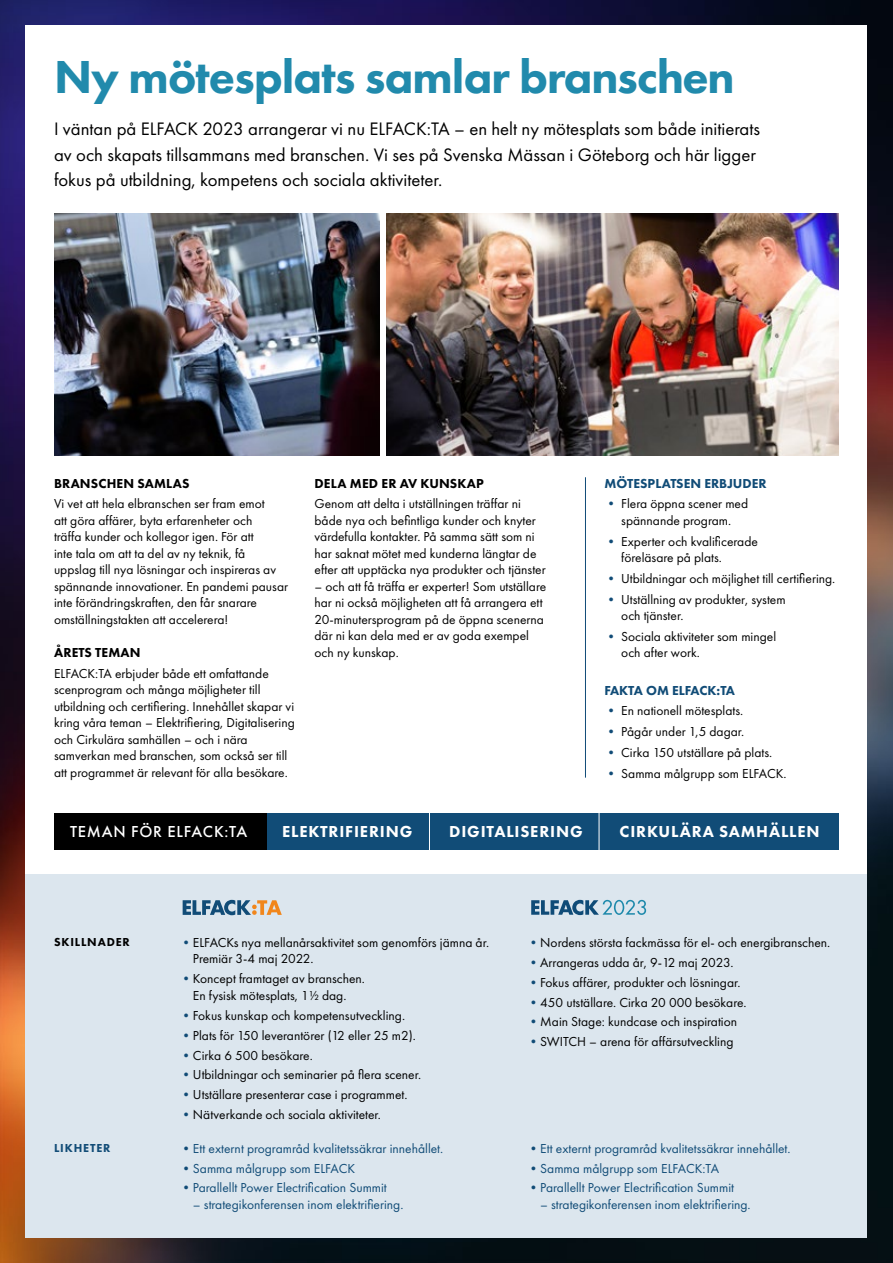
<style>
.page{position:relative;width:893px;height:1263px;background:#fff}
.page>*{position:absolute;margin:0;border:0;box-sizing:border-box;transform-origin:0 0}
.t1{font:800 48px "Futura PT";letter-spacing:-.02em;color:#218aac}
.t2{font:18.75px/25.5px "Futura PT";color:#000}
.t3{font:800 16.5px "Futura PT";letter-spacing:.05em;color:#fff}
.t4{font:500 16.5px "Futura PT";letter-spacing:.05em;color:#fff}
.t5{font:13.5px/16.5px "Futura PT";color:#000}
.t6{font:13.5px "Futura PT";color:#114c77}
.t7{font:800 13.5px "Futura PT";letter-spacing:.01em;color:#000}
.t8{font:800 13.5px "Futura PT";color:#114c77}
.t9{font:800 12px "Futura PT";letter-spacing:.07em;color:#000}
.t10{font:800 12px "Futura PT";letter-spacing:.07em;color:#114c77}
.s1{color:#114c77}
</style>
<div class="page">
<img style="left:0;top:0;width:893px;height:1263px">
<div style="left:26px;top:26px;width:841px;height:1211px;background:#fff"></div>
<div style="left:26px;top:874px;width:841px;height:363px;background:#dce6ee"></div>
<img style="left:387px;top:213px;width:452px;height:242px">
<img style="left:54px;top:213px;width:326px;height:242px">
<hr style="left:585px;top:477px;width:1px;height:301px;background:#114c77">
<div style="left:266px;top:813px;width:573px;height:36px;background:#114c77"></div>
<div style="left:54px;top:813px;width:212px;height:36px;background:#000"></div>
<hr style="left:429px;top:809px;width:1px;height:45px;background:#fff">
<hr style="left:599px;top:809px;width:1px;height:45px;background:#fff">
<svg style="left:531px;top:900px;width:115px;height:15px"></svg>
<svg style="left:183px;top:900px;width:99px;height:15px"></svg>
<h1 class="t1" style="left:54px;top:47px;width:682px">Ny mötesplats samlar branschen</h1>
<p class="t2" style="left:54px;top:116px;width:708px">I väntan på ELFACK 2023 arrangerar vi nu ELFACK:TA – en helt ny mötesplats som både initierats av och skapats tillsammans med branschen. Vi ses på Svenska Mässan i Göteborg och här ligger fokus på utbildning, kompetens och sociala aktiviteter.</p>
<p class="t7" style="left:54px;top:475px;width:137px">BRANSCHEN SAMLAS</p>
<p class="t5" style="left:54px;top:495px;width:236px">Vi vet att hela elbranschen ser fram emot<br>att göra affärer, byta erfarenheter och<br>träffa kunder och kollegor igen. För att<br>inte tala om att ta del av ny teknik, få uppslag till nya lösningar och inspireras av spännande innovationer. En pandemi pausar inte förändringskraften, den får snarare omställningstakten att accelerera!</p>
<p class="t7" style="left:54px;top:644px;width:88px">ÅRETS TEMAN</p>
<p class="t5" style="left:54px;top:665px;width:242px">ELFACK:TA erbjuder både ett omfattande scenprogram och många möjligheter till utbildning och certifiering. Innehållet skapar vi kring våra teman – Elektrifiering, Digitalisering och Cirkulära samhällen – och i nära samverkan med branschen, som också ser till att programmet är relevant för alla besökare.</p>
<p class="t7" style="left:315px;top:475px;width:171px">DELA MED ER AV KUNSKAP</p>
<p class="t5" style="left:315px;top:495px;width:233px">Genom att delta i utställningen träffar ni både nya och befintliga kunder och knyter värdefulla kontakter. På samma sätt som ni har saknat mötet med kunderna längtar de efter att upptäcka nya produkter och tjänster</p>
<p class="t5" style="left:315px;top:578px;width:233px">– och att få träffa er experter! Som utställare har ni också möjligheten att få arrangera ett 20-minutersprogram på de öppna scenerna där ni kan dela med er av goda exempel och ny kunskap.</p>
<p class="t8" style="left:605px;top:475px;width:164px">MÖTESPLATSEN ERBJUDER</p>
<p class="t5" style="left:605px;top:495px;width:145px;text-align:center"><span class="s1">•</span> Flera öppna scener med spännande program.</p>
<p class="t5" style="left:621px;top:533px;width:138px;text-indent:-17px"><span class="s1">•</span> Experter och kvalificerade föreläsare på plats.</p>
<p class="t5" style="left:605px;top:570px;width:232px"><span class="s1">•</span> Utbildningar och möjlighet till certifiering.</p>
<p class="t5" style="left:621px;top:591px;width:166px;text-indent:-17px"><span class="s1">•</span> Utställning av produkter, system och tjänster.</p>
<p class="t5" style="left:621px;top:628px;width:156px;text-indent:-17px"><span class="s1">•</span> Sociala aktiviteter som mingel och after work.</p>
<p class="t8" style="left:605px;top:682px;width:132px">FAKTA OM ELFACK:TA</p>
<p class="t5" style="left:605px;top:702px;width:140px"><span class="s1">•</span> En nationell mötesplats.</p>
<p class="t5" style="left:605px;top:723px;width:141px"><span class="s1">•</span> Pågår under 1,5 dagar.</p>
<p class="t5" style="left:605px;top:744px;width:169px"><span class="s1">•</span> Cirka 150 utställare på plats.</p>
<p class="t5" style="left:605px;top:765px;width:183px"><span class="s1">•</span> Samma målgrupp som ELFACK.</p>
<p class="t4" style="left:70px;top:821px;width:179px">TEMAN FÖR ELFACK:TA</p>
<p class="t3" style="left:282px;top:821px;width:132px">ELEKTRIFIERING</p>
<p class="t3" style="left:449px;top:821px;width:135px">DIGITALISERING</p>
<p class="t3" style="left:620px;top:821px;width:202px">CIRKULÄRA SAMHÄLLEN</p>
<p class="t9" style="left:54px;top:934px;width:77px">SKILLNADER</p>
<p class="t10" style="left:54px;top:1140px;width:58px">LIKHETER</p>
<p class="t5" style="left:193px;top:934px;width:298px;text-indent:-14px"><span class="s1">•</span>ELFACKs nya mellanårsaktivitet som genomförs jämna år.<br>Premiär 3-4 maj 2022.</p>
<p class="t5" style="left:179px;top:970px;width:187px;text-align:center"><span class="s1">•</span>Koncept framtaget av branschen.<br>En fysisk mötesplats, 1½ dag.</p>
<p class="t5" style="left:179px;top:1007px;width:227px"><span class="s1">•</span>Fokus kunskap och kompetensutveckling.</p>
<p class="t5" style="left:179px;top:1027px;width:238px"><span class="s1">•</span>Plats för 150 leverantörer (12 eller 25 m2).</p>
<p class="t5" style="left:179px;top:1047px;width:135px"><span class="s1">•</span>Cirka 6 500 besökare.</p>
<p class="t5" style="left:179px;top:1066px;width:243px"><span class="s1">•</span>Utbildningar och seminarier på flera scener.</p>
<p class="t5" style="left:179px;top:1086px;width:230px"><span class="s1">•</span>Utställare presenterar case i programmet.</p>
<p class="t5" style="left:179px;top:1106px;width:203px"><span class="s1">•</span>Nätverkande och sociala aktiviteter.</p>
<p class="t6" style="left:179px;top:1140px;width:265px">•Ett externt programråd kvalitetssäkrar innehållet.</p>
<p class="t6" style="left:179px;top:1160px;width:177px">•Samma målgrupp som ELFACK</p>
<p class="t6" style="left:179px;top:1180px;width:209px">•Parallellt Power Electrification Summit</p>
<p class="t6" style="left:193px;top:1196px;width:212px">– strategikonferensen inom elektrifiering.</p>
<p class="t5" style="left:527px;top:934px;width:305px"><span class="s1">•</span>Nordens största fackmässa för el- och energibranschen.</p>
<p class="t5" style="left:527px;top:954px;width:208px"><span class="s1">•</span>Arrangeras udda år, 9-12 maj 2023.</p>
<p class="t5" style="left:527px;top:974px;width:215px"><span class="s1">•</span>Fokus affärer, produkter och lösningar.</p>
<p class="t5" style="left:527px;top:994px;width:221px"><span class="s1">•</span>450 utställare. Cirka 20 000 besökare.</p>
<p class="t5" style="left:527px;top:1014px;width:212px"><span class="s1">•</span>Main Stage: kundcase och inspiration</p>
<p class="t5" style="left:527px;top:1033px;width:208px"><span class="s1">•</span>SWITCH – arena för affärsutveckling</p>
<p class="t6" style="left:527px;top:1140px;width:265px">•Ett externt programråd kvalitetssäkrar innehållet.</p>
<p class="t6" style="left:527px;top:1160px;width:194px">•Samma målgrupp som ELFACK:TA</p>
<p class="t6" style="left:527px;top:1180px;width:209px">•Parallellt Power Electrification Summit</p>
<p class="t6" style="left:540px;top:1196px;width:212px">– strategikonferensen inom elektrifiering.</p>
</div>
